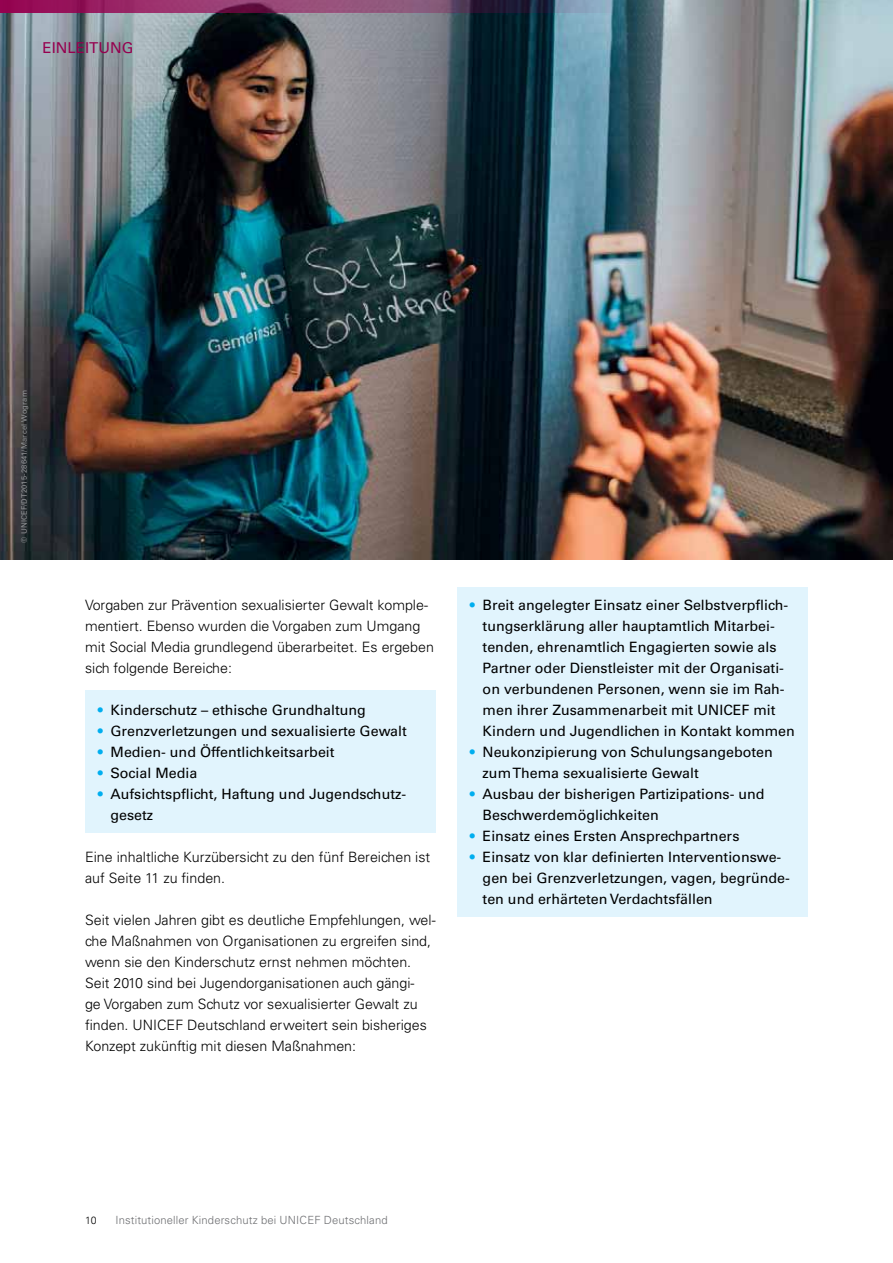
<style>
.page{position:relative;width:893px;height:1263px;background:#fff}
.page>*{position:absolute;margin:0;border:0;box-sizing:border-box;transform-origin:0 0}
.t1{font:15px "Univers LT Std";color:#96004f}
.t2{font:14.25px/21px "Univers LT Std";color:#000}
.t3{font:300 14.25px/21px "Univers LT Std";color:#000}
.t4{font:300 11.25px "Univers LT Std";letter-spacing:.01em;color:#6d6e71}
.t5{font:300 10.5px "Univers LT Std";color:#000}
.t6{font:7.5px "Univers LT Std";letter-spacing:.03em;color:#939598}
.s1{color:#00aeef}
</style>
<div class="page">
<div style="left:457px;top:587px;width:351px;height:330px;background:#e1f4fd"></div>
<div style="left:85px;top:691px;width:351px;height:142px;background:#e1f4fd"></div>
<hr style="left:892px;top:0;width:1px;height:1263px;background:#e1f4fd">
<img style="left:0;top:0;width:893px;height:560px">
<svg style="left:0;top:0;width:625px;height:13px"></svg>
<p class="t1" style="left:43px;top:39px;width:43px">ein leitun</p>
<p class="t1" style="left:122px;top:39px;width:13px">g</p>
<p class="t6" style="left:20px;top:542px;width:154px;rotate:-90deg">© UNICEF/DT2015-28641/Marcel Wogram</p>
<p class="t3" style="left:85px;top:595px;width:350px">Vorgaben zur Prävention sexualisierter Gewalt komple&shy;mentiert. Ebenso wurden die Vorgaben zum Umgang mit Social Media grundlegend überarbeitet. Es ergeben sich folgende Bereiche:</p>
<p class="t2" style="left:98px;top:700px;width:270px"><span class="s1">•</span> Kinderschutz – ethische G rundhaltung</p>
<p class="t2" style="left:98px;top:721px;width:311px"><span class="s1">•</span> G renzverletzungen und sexualisierte Gewalt</p>
<p class="t2" style="left:98px;top:742px;width:238px"><span class="s1">•</span> Medien- und Öffentlichkeitsarbeit</p>
<p class="t2" style="left:98px;top:763px;width:101px"><span class="s1">•</span> Social Media</p>
<p class="t2" style="left:111px;top:784px;width:297px;text-indent:-13px"><span class="s1">•</span> Aufsichtspflicht, H aftung und Jugendschutz&shy;gesetz</p>
<p class="t3" style="left:85px;top:847px;width:347px">Eine inhaltliche Kurzübersicht zu den fünf Bereichen ist auf Seite 11 zu finden.</p>
<p class="t3" style="left:85px;top:910px;width:352px">Seit vielen Jahren gibt es deutliche Empfehlungen, wel&shy;che Maßnahmen von Organisationen zu ergreifen sind, wenn sie den Kinderschutz ernst nehmen möchten.<br>Seit 2010 sind bei Jugendorganisationen auch gängi-<br>ge Vorgaben zum Schutz vor sexualisierter Gewalt zu finden. UNICEF Deutschland erweitert sein bisheriges Konzept zukünftig mit diesen Maßnahmen:</p>
<p class="t2" style="left:483px;top:595px;width:314px;text-indent:-13px"><span class="s1">•</span> Breit angelegter Einsatz einer Selbstverpflich&shy;tungserklärung aller hauptamtlich Mitarbei&shy;tenden, ehrenamtlich Engagierten sowie als Partner oder Dienstleister mit der Organisati&shy;on verbundenen Personen, wenn sie im Rah&shy;men ihrer Zusammenarbeit mit UNICEF mit Kindern und Jugendlichen in Kontakt kommen</p>
<p class="t2" style="left:483px;top:742px;width:292px;text-indent:-13px"><span class="s1">•</span> Neukonzipierung von Schulungsangeboten zum Thema sexualisierte Gewalt</p>
<p class="t2" style="left:483px;top:784px;width:283px;text-indent:-13px"><span class="s1">•</span> Ausbau der bisherigen Partizipations- und<br>Beschwerdemöglichkeiten</p>
<p class="t2" style="left:470px;top:826px;width:271px"><span class="s1">•</span> Einsatz eines Ersten Ansprechpartners</p>
<p class="t2" style="left:483px;top:847px;width:309px;text-indent:-13px"><span class="s1">•</span> Einsatz von klar definierten Interventionswe&shy;gen bei G renzverletzungen, vagen, begründe&shy;ten und erhärteten Verdachtsfällen</p>
<p class="t5" style="left:85px;top:1214px;width:13px">10</p>
<p class="t4" style="left:116px;top:1213px;width:274px">Institutioneller Kinderschutz bei UNICEF Deutschland</p>
</div>
